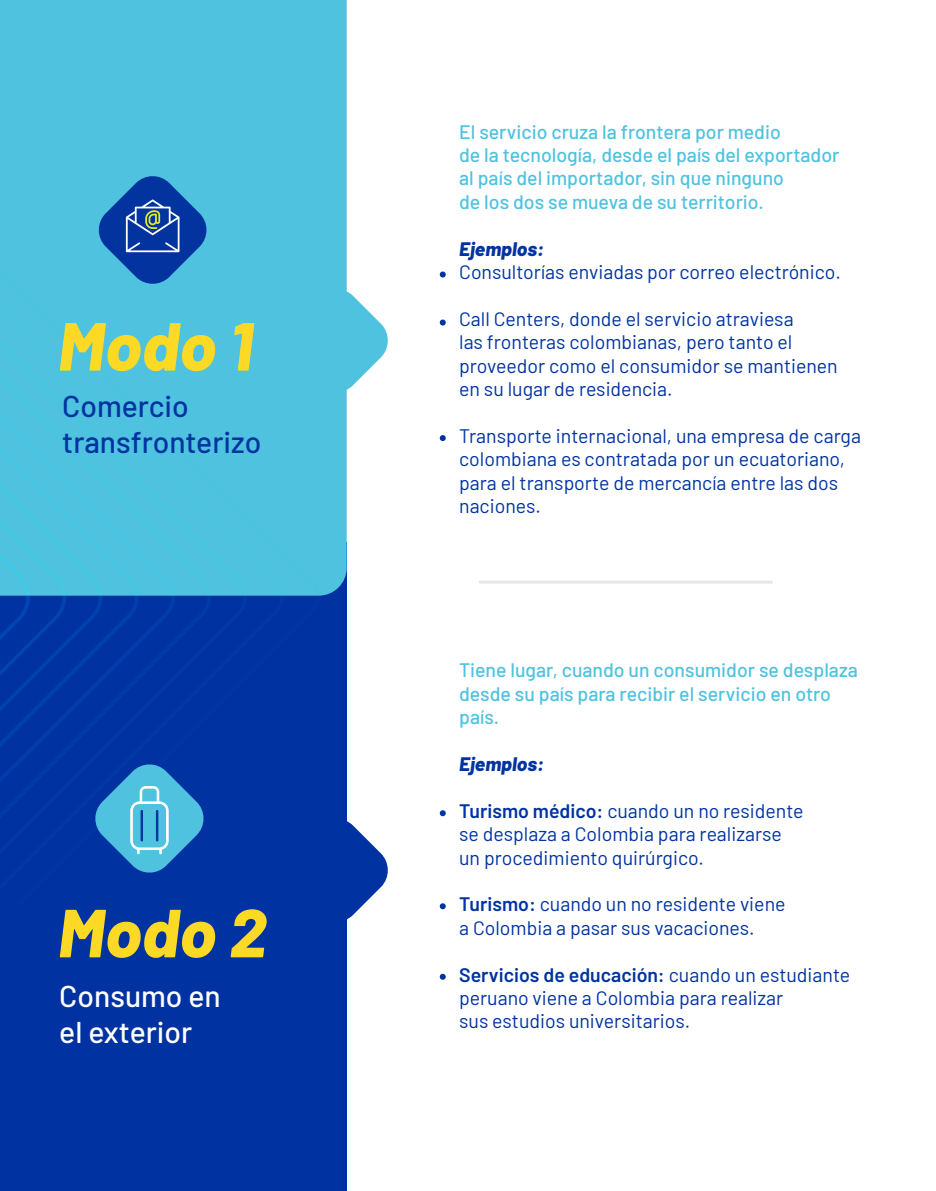
<style>
.page{position:relative;width:936px;height:1191px;background:#fff}
.page>*{position:absolute;margin:0;border:0;box-sizing:border-box;transform-origin:0 0}
.t1{font:italic 800 67.8px "Barlow";color:#fcd925}
.t2{font:500 30px/36px "Barlow";color:#0033a1}
.t3{font:500 30px/36px "Barlow";color:#fff}
.t4{font:19.5px/23.4px "Barlow";color:#0033a1}
.t5{font:500 19.5px/23.4px "Barlow";color:#4ec2df}
.t6{font:italic 800 19.5px "Barlow";color:#0033a1}
.s1{font-weight:600}
</style>
<div class="page">
<hr style="left:478px;top:580px;width:294px;height:3px;background:#e7e7e7;border-radius:2px">
<svg style="left:440px;top:271px;width:6px;height:6px"></svg>
<svg style="left:440px;top:319px;width:6px;height:6px"></svg>
<svg style="left:440px;top:435px;width:6px;height:6px"></svg>
<svg style="left:440px;top:810px;width:6px;height:6px"></svg>
<svg style="left:440px;top:903px;width:6px;height:6px"></svg>
<svg style="left:440px;top:973px;width:6px;height:6px"></svg>
<div style="left:0;top:541px;width:346px;height:650px;background:#0033a1"></div>
<div style="left:0;top:0;width:346px;height:595px;background:#4ec2df"></div>
<svg style="left:320px;top:287px;width:68px;height:107px"></svg>
<svg style="left:346px;top:816px;width:42px;height:108px"></svg>
<svg style="left:0;top:169px;width:320px;height:577px"></svg>
<svg style="left:96px;top:174px;width:113px;height:112px;background:#2d76bb"></svg>
<svg style="left:95px;top:764px;width:109px;height:109px"></svg>
<div style="left:141px;top:810px;width:2px;height:31px;border:1px solid #0033a0"></div>
<div style="left:156px;top:810px;width:2px;height:31px;border:1px solid #0033a0"></div>
<h1 class="t1" style="left:58px;top:296px;width:196px">Modo 1</h1>
<h2 class="t2" style="left:62px;top:386px;width:200px">Comercio transfronterizo</h2>
<h1 class="t1" style="left:58px;top:882px;width:210px">Modo 2</h1>
<h2 class="t3" style="left:59px;top:975px;width:163px">Consumo en el exterior</h2>
<p class="t5" style="left:459px;top:118px;width:382px">El servicio cruza la frontera por medio<br>de la tecnología, desde el país del exportador al país del importador, sin que ninguno<br>de los dos se mueva de su territorio.</p>
<p class="t6" style="left:459px;top:234px;width:86px">Ejemplos:</p>
<p class="t4" style="left:459px;top:259px;width:383px">Consultorías enviadas por correo electrónico.</p>
<p class="t4" style="left:459px;top:306px;width:380px">Call Centers, donde el servicio atraviesa<br>las fronteras colombianas, pero tanto el proveedor como el consumidor se mantienen en su lugar de residencia.</p>
<p class="t4" style="left:459px;top:423px;width:403px">Transporte internacional, una empresa de carga colombiana es contratada por un ecuatoriano, para el transporte de mercancía entre las dos naciones.</p>
<p class="t5" style="left:459px;top:657px;width:400px">Tiene lugar, cuando un consumidor se desplaza desde su país para recibir el servicio en otro país.</p>
<p class="t6" style="left:459px;top:749px;width:86px">Ejemplos:</p>
<p class="t4" style="left:459px;top:797px;width:346px"><span class="s1">Turismo médico:</span> cuando un no residente se desplaza a Colombia para realizarse un procedimiento quirúrgico.</p>
<p class="t4" style="left:459px;top:891px;width:328px"><span class="s1">Turismo:</span> cuando un no residente viene a Colombia a pasar sus vacaciones.</p>
<p class="t4" style="left:459px;top:961px;width:392px"><span class="s1">Servicios de educación:</span> cuando un estudiante peruano viene a Colombia para realizar<br>sus estudios universitarios.</p>
</div>
